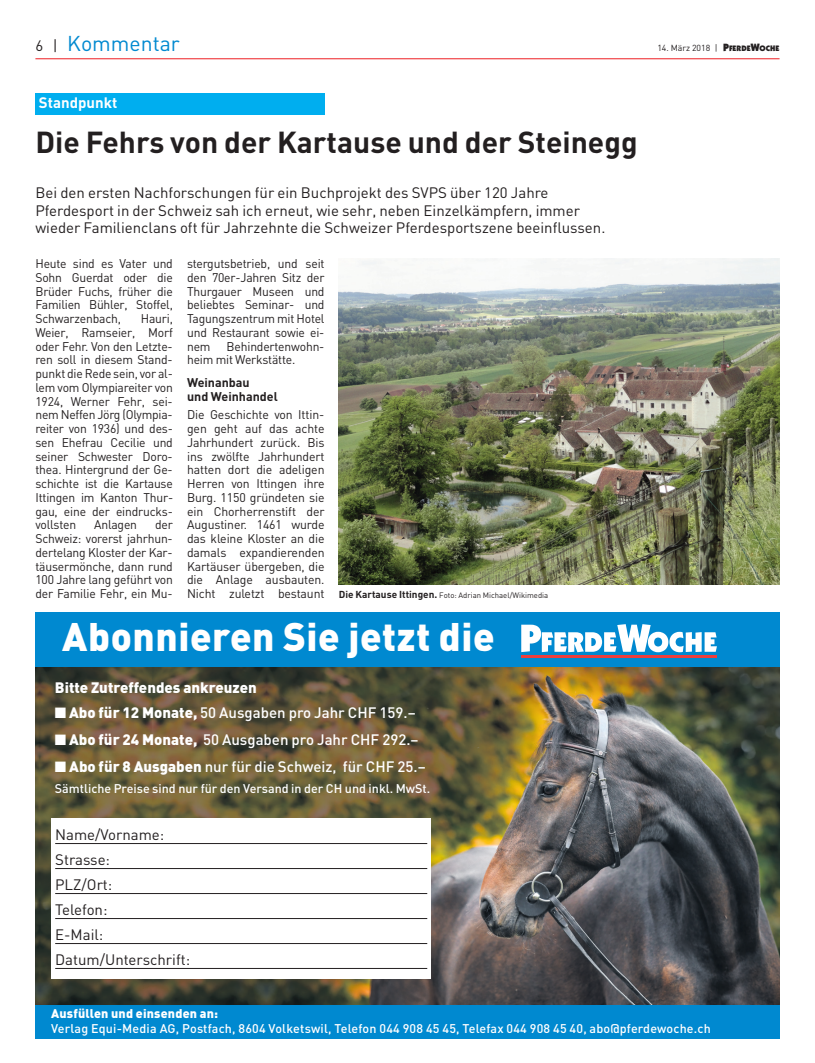
<style>
.page{position:relative;width:815px;height:1063px;background:#fff}
.page>*{position:absolute;margin:0;border:0;box-sizing:border-box;transform-origin:0 0}
.t1{font:900 39.38px "DIN";letter-spacing:.015em;color:#fff}
.t2{font:700 30px "DIN";color:#231f20}
.t3{font:21.25px "DIN";color:#0089d0}
.t4{font:15px/25px "DIN";color:#231f20}
.t5{font:500 15px "DIN";color:#fff}
.t6{font:900 15px "DIN";color:#fff}
.t7{font:700 15px "DIN";color:#fff}
.t8{font:12.5px/13.8px "DIN";letter-spacing:-.015em;color:#231f20;text-align:justify}
.t9{font:500 12.5px/15px "DIN";letter-spacing:.005em;color:#fff}
.t10{font:700 12.5px/13.8px "DIN";color:#231f20}
.t11{font:8.75px "DIN";color:#231f20}
.t12{font:7.75px "DIN";color:#231f20}
.s1{font-size:15px;color:#231f20}
.s2{font-family:"Itc Kabel";font-weight:900;font-size:10.62px}
.s3{font-family:"Itc Kabel";font-weight:900;font-size:8px}
.s4{font-weight:700;font-size:10px}
.s5{font-weight:900}
</style>
<div class="page">
<hr style="left:35px;top:58px;width:745px;height:1px;background:#ee1d23">
<div style="left:35px;top:93px;width:290px;height:21px;background:#00aeef"></div>
<img style="left:339px;top:259px;width:441px;height:325px">
<div style="left:35px;top:612px;width:745px;height:55px;background:#0089d0"></div>
<img style="left:35px;top:667px;width:745px;height:338px">
<div style="left:52px;top:818px;width:379px;height:161px;background:#fff"></div>
<hr style="left:55px;top:843px;width:372px;height:1px;background:#231f20">
<hr style="left:55px;top:868px;width:372px;height:1px;background:#231f20">
<hr style="left:55px;top:893px;width:372px;height:1px;background:#231f20">
<hr style="left:55px;top:918px;width:372px;height:1px;background:#231f20">
<hr style="left:55px;top:943px;width:372px;height:1px;background:#231f20">
<hr style="left:55px;top:968px;width:372px;height:1px;background:#231f20">
<div style="left:35px;top:1005px;width:745px;height:33px;background:#0089d0"></div>
<svg style="left:521px;top:624px;width:196px;height:28px"></svg>
<hr style="left:521px;top:655px;width:196px;height:2px;background:#ee3d3c">
<p class="t3" style="left:35px;top:30px;width:146px"><span class="s1">6 |</span> Kommentar</p>
<p class="t11" style="left:657px;top:43px;width:124px">14. März 2018 | <span class="s2">P</span><span class="s3">FERDE</span><span class="s2">W</span><span class="s3">OCHE</span></p>
<p class="t7" style="left:39px;top:93px;width:80px">Standpunkt</p>
<p class="t2" style="left:35px;top:123px;width:604px">Die Fehrs von der Kartause und der Steinegg</p>
<p class="t4" style="left:35px;top:184px;width:571px;line-height:17.5px">Bei den ersten Nachforschungen für ein Buchprojekt des SVPS über 120 Jahre<br>Pferdesport in der Schweiz sah ich erneut, wie sehr, neben Einzelkämpfern, immer wieder Familienclans oft für Jahrzehnte die Schweizer Pferdesportszene beeinflussen.</p>
<p class="t8" style="left:35px;top:256px;width:139px">Heute sind es Vater und Sohn Guerdat oder die Brüder Fuchs, früher die Familien Bühler, Stoffel, Schwarzenbach,</p>
<p class="t8" style="left:35px;top:311px;width:139px;text-indent:105px">Hauri, Weier, Ramseier, Morf oder Fehr. Von den Letzte&shy;ren soll in diesem Stand&shy;punkt die Rede sein, vor al&shy;lem vom Olympiareiter von 1924, Werner Fehr, sei&shy;nem Neffen Jörg (Olympia - reiter von 1936) und des&shy;sen Ehefrau Cecilie und seiner Schwester Doro&shy;thea. Hintergrund der Ge&shy;schichte ist die Kartause Ittingen im Kanton Thur&shy;gau, eine der eindrucks&shy;vollsten</p>
<p class="t8" style="left:35px;top:518px;width:139px;text-indent:120px">der Schweiz: vorerst jahrhun&shy;dertelang Klos ter der Kar&shy;täusermönche, dann rund 100 Jahre lang geführt von der Familie Fehr, ein Mu-</p>
<p class="t8" style="left:94px;top:518px;width:44px">Anlagen</p>
<p class="t8" style="left:187px;top:256px;width:139px">stergutsbetrieb, und seit den 70er-Jahren Sitz der Thurgauer Museen und beliebtes Seminar- und Tagungszentrum mit Hotel und Restaurant sowie ei&shy;nem</p>
<p class="t8" style="left:187px;top:339px;width:139px;text-indent:40px">Behindertenwohn&shy;heim mit Werkstätte.</p>
<p class="t10" style="left:187px;top:375px;width:92px">Weinanbau<br>und Weinhandel</p>
<p class="t8" style="left:187px;top:408px;width:139px">Die Geschichte von Ittin&shy;gen geht auf das achte Jahrhundert zurück. Bis ins zwölfte Jahrhundert hatten dort die adeligen Herren von Ittingen ihre Burg. 1150 gründeten sie ein Chorherrenstift der Augustiner. 1461 wurde das kleine Kloster an die damals expandierenden Kartäuser übergeben, die die Anlage ausbauten.<br>Nicht zuletzt bestaunt</p>
<p class="t12" style="left:339px;top:590px;width:211px"><span class="s4">Die Kartause Ittingen.</span> Foto: Adrian Michael/Wikimedia</p>
<p class="t1" style="left:62px;top:610px;width:434px">Abonnieren Sie jetzt die</p>
<p class="t6" style="left:55px;top:678px;width:203px">Bitte Zutreffendes ankreuzen</p>
<p class="t5" style="left:55px;top:703px;width:362px">■ <span class="s5">Abo für 12 Monate,</span> 50 Ausgaben pro Jahr CHF 159.–</p>
<p class="t5" style="left:55px;top:730px;width:365px">■ <span class="s5">Abo für 24 Monate,</span> 50 Ausgaben pro Jahr CHF 292.–</p>
<p class="t5" style="left:55px;top:757px;width:372px">■ <span class="s5">Abo für 8 Ausgaben</span> nur für die Schweiz, für CHF 25.–</p>
<p class="t9" style="left:55px;top:780px;width:377px">Sämtliche Preise sind nur für den Versand in der CH und inkl. MwSt.</p>
<p class="t4" style="left:55px;top:822px;width:137px">Name/Vorname:<br>Strasse:<br>PLZ/Ort:<br>Telefon:<br>E-Mail:<br>Datum/Unterschrift:</p>
<p class="t9" style="left:51px;top:1005px;width:661px"><span class="s5">Ausfüllen und einsenden an:<br></span>Verlag Equi-Media AG, Postfach, 8604 Volketswil, Telefon 044 908 45 45, Telefax 044 908 45 40, abo@pferdewoche.ch</p>
</div>
